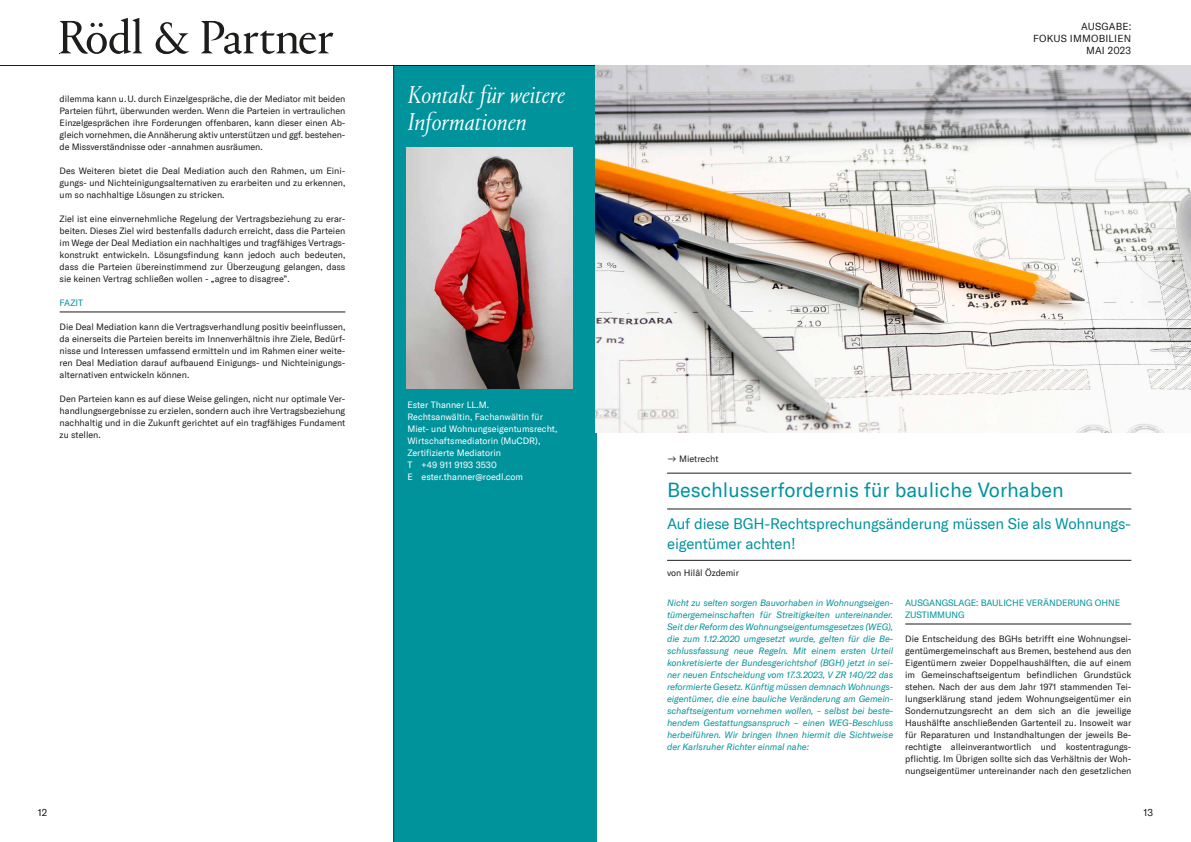
<style>
.page{position:relative;width:1191px;height:842px;background:#fff}
.page>*{position:absolute;margin:0;border:0;box-sizing:border-box;transform-origin:0 0}
.t1{font:italic 300 25px/27px "Portrait TT";color:#fff}
.t2{font:20px "GT America";color:#00939c}
.t3{font:15px/20px "GT America";letter-spacing:-.01em;color:#00939c}
.t4{font:10px/12px "GT America";letter-spacing:.02em;color:#1d1d1b;text-align:right}
.t5{font:9px/12px "GT America";color:#1d1d1b;text-align:justify}
.t6{font:italic 9px/12px "GT America";letter-spacing:-.01em;color:#00939c;text-align:justify}
.t7{font:9px/12px "GT America";color:#fff}
.t8{font:9px/12px "GT America";letter-spacing:-.01em;color:#00939c}
</style>
<div class="page">
<hr style="left:0;top:65px;width:1191px;height:1px;background:#1d1d1b">
<svg style="left:60px;top:18px;width:273px;height:36px"></svg>
<div style="left:394px;top:66px;width:202px;height:776px;background:#00939c"></div>
<hr style="left:393px;top:66px;width:1px;height:776px;background:#1d1d1b">
<hr style="left:60px;top:312px;width:285px;height:1px;background:#1d1d1b">
<img style="left:406px;top:147px;width:166px;height:241px">
<hr style="left:667px;top:473px;width:464px;height:1px;background:#1d1d1b">
<hr style="left:667px;top:509px;width:464px;height:1px;background:#1d1d1b">
<hr style="left:667px;top:560px;width:464px;height:1px;background:#1d1d1b">
<hr style="left:905px;top:624px;width:226px;height:1px;background:#1d1d1b">
<img style="left:595px;top:66px;width:596px;height:366px">
<h1 class="t1" style="left:408px;top:81px;width:159px">Kontakt für weitere<br>Informationen</h1>
<p class="t5" style="left:60px;top:93px;width:287px">dilemma kann u. U. durch Einzelgespräche, die der Mediator mit beiden Parteien führt, überwunden werden. Wenn die Parteien in vertraulichen Einzelgesprächen ihre Forderungen offenbaren, kann dieser einen Ab&shy;gleich vornehmen, die Annäherung aktiv unterstützen und ggf. bestehen&shy;de Missverständnisse oder -annahmen ausräumen.</p>
<p class="t5" style="left:60px;top:165px;width:287px">Des Weiteren bietet die Deal Mediation auch den Rahmen, um Eini&shy;gungs- und Nichteinigungsalternativen zu erarbeiten und zu erkennen, um so nachhaltige Lösungen zu stricken.</p>
<p class="t5" style="left:60px;top:213px;width:287px">Ziel ist eine einvernehmliche Regelung der Vertragsbeziehung zu erar&shy;beiten. Dieses Ziel wird bestenfalls dadurch erreicht, dass die Parteien im Wege der Deal Mediation ein nachhaltiges und tragfähiges Vertrags&shy;konstrukt entwickeln. Lösungsfindung kann jedoch auch bedeuten, dass die Parteien übereinstimmend zur Überzeugung gelangen, dass sie keinen Vertrag schließen wollen - „agree to disagree”.</p>
<p class="t8" style="left:60px;top:297px;width:25px">FAZIT</p>
<p class="t5" style="left:60px;top:321px;width:287px">Die Deal Mediation kann die Vertragsverhandlung positiv beeinflussen, da einerseits die Parteien bereits im Innenverhältnis ihre Ziele, Bedürf&shy;nisse und Interessen umfassend ermitteln und im Rahmen einer weite&shy;ren Deal Mediation darauf aufbauend Einigungs- und Nichteinigungs&shy;alternativen entwickeln können.</p>
<p class="t5" style="left:60px;top:393px;width:287px">Den Parteien kann es auf diese Weise gelingen, nicht nur optimale Ver&shy;handlungsergebnisse zu erzielen, sondern auch ihre Vertragsbeziehung nachhaltig und in die Zukunft gerichtet auf ein tragfähiges Fundament zu stellen.</p>
<p class="t7" style="left:407px;top:399px;width:151px">Ester Thanner LL.M.<br>Rechtsanwältin, Fachanwältin für<br>Miet- und Wohnungseigentumsrecht,<br>Wirtschaftsmediatorin (MuCDR),<br>Zertifizierte Mediatorin<br>T +49 911 9193 3530<br>E ester.thanner@roedl.com</p>
<p class="t4" style="left:1033px;top:20px;width:100px">AUSGABE:<br>FOKUS IMMOBILIEN<br>MAI 2023</p>
<p class="t5" style="left:667px;top:453px;width:53px">ʸ Mietrecht</p>
<h2 class="t2" style="left:667px;top:478px;width:398px">Beschlusserfordernis für bauliche Vorhaben</h2>
<h3 class="t3" style="left:667px;top:513px;width:465px">Auf diese BGH-Rechtsprechungsänderung müssen Sie als Wohnungs&shy;eigentümer achten!</h3>
<p class="t5" style="left:667px;top:567px;width:73px">von Hilâl Özdemir</p>
<p class="t8" style="left:905px;top:597px;width:216px">AUSGANGSLAGE: BAULICHE VERÄNDERUNG OHNE<br>ZUSTIMMUNG</p>
<p class="t5" style="left:905px;top:633px;width:228px">Die Entscheidung des BGHs betrifft eine Wohnungsei&shy;gentümergemeinschaft aus Bremen, bestehend aus den Eigentümern zweier Doppelhaushälften, die auf einem im Gemeinschaftseigentum befindlichen Grundstück stehen. Nach der aus dem Jahr 1971 stammenden Tei&shy;lungserklärung stand jedem Wohnungseigentümer ein Sondernutzungsrecht an dem sich an die jeweilige Haushälfte anschließenden Gartenteil zu. Insoweit war für Reparaturen und Instandhaltungen der jeweils Be&shy;rechtigte alleinverantwortlich und kostentragungs&shy;pflichtig. Im Übrigen sollte sich das Verhältnis der Woh&shy;nungseigentümer untereinander nach den gesetzlichen</p>
<p class="t6" style="left:667px;top:597px;width:228px">Nicht zu selten sorgen Bauvorhaben in Wohnungseigen&shy;tümergemeinschaften für Streitigkeiten untereinander.<br>Seit der Reform des Wohnungseigentumsgesetzes (WEG), die zum 1.12.2020 umgesetzt wurde, gelten für die Be&shy;schlussfassung neue Regeln. Mit einem ersten Urteil konkretisierte der Bundesgerichtshof (BGH) jetzt in sei&shy;ner neuen Entscheidung vom 17.3.2023, V ZR 140/22 das reformierte Gesetz. Künftig müssen demnach Wohnungs&shy;eigentümer, die eine bauliche Veränderung am Gemein&shy;schaftseigentum vornehmen wollen, – selbst bei beste&shy;hendem Gestattungsanspruch - einen WEG-Beschluss herbeiführen. Wir bringen Ihnen hiermit die Sichtweise der Karlsruher Richter einmal nahe:</p>
<p class="t4" style="left:38px;top:806px;width:11px">12</p>
<p class="t4" style="left:1143px;top:806px;width:11px">13</p>
</div>
